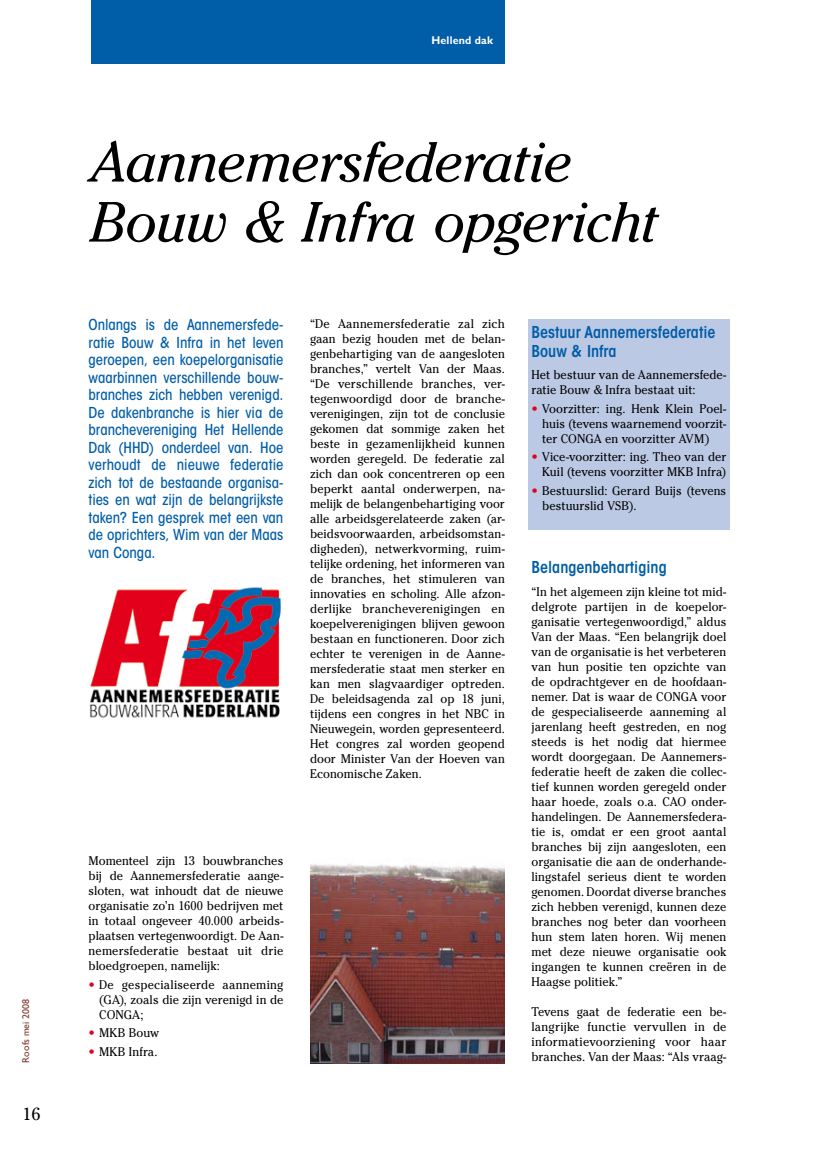
<style>
.page{position:relative;width:815px;height:1152px;background:#fff}
.page>*{position:absolute;margin:0;border:0;box-sizing:border-box;transform-origin:0 0}
.t1{font:italic 56.25px/60px "Cheltenham Std";letter-spacing:-.015em;color:#000}
.t2{font:17.5px "Cheltenham Std";color:#000}
.t3{font:600 condensed 16.25px/18.8px "ITC Avant Garde Std";color:#005da8}
.t4{font:500 condensed 15px/17.5px "ITC Avant Garde Std";letter-spacing:-.005em;color:#005da8;text-align:justify}
.t5{font:12.5px/15px "Cheltenham Std";letter-spacing:.005em;color:#000;text-align:justify;scale:.95 1}
.t6{font:700 11.25px "Gill Sans Std";letter-spacing:.02em;color:#fff;scale:.95 1}
.t7{font:10px "Gill Sans Std";color:#803a30}
.s1{color:#e2001a}
</style>
<div class="page">
<div style="left:91px;top:0;width:414px;height:64px;background:#005da8"></div>
<div style="left:528px;top:319px;width:202px;height:211px;background:#bcc9e4"></div>
<img style="left:89px;top:587px;width:192px;height:131px">
<img style="left:310px;top:864px;width:195px;height:199px">
<p class="t7" style="left:20px;top:1062px;width:65px;rotate:-90deg">Roofs mei 2008</p>
<h2 class="t2" style="left:23px;top:1103px;width:20px">16</h2>
<p class="t6" style="left:431px;top:34px;width:66px">Hellend dak</p>
<h1 class="t1" style="left:90px;top:132px;width:568px">Aannemersfederatie<br>Bouw &amp; Infra opgericht</h1>
<p class="t4" style="left:89px;top:316px;width:196px">Onlangs is de Aannemersfede&shy;ratie Bouw &amp; Infra in het leven geroepen, een koepelorganisatie waarbinnen verschillende bouw&shy;branches zich hebben verenigd.<br>De dakenbranche is hier via de branchevereniging Het Hellende Dak (HHD) onderdeel van. Hoe verhoudt de nieuwe federatie zich tot de bestaande organisa&shy;ties en wat zijn de belangrijkste taken? Een gesprek met een van de oprichters, Wim van der Maas van Conga.</p>
<p class="t5" style="left:89px;top:853px;width:207px">Momenteel zijn 13 bouwbranches bij de Aannemersfederatie aange&shy;sloten, wat inhoudt dat de nieuwe organisatie zo’n 1600 bedrijven met in totaal ongeveer 40.000 arbeids&shy;plaatsen vertegenwoordigt. De Aan&shy;nemersfederatie bestaat uit drie bloedgroepen, namelijk:</p>
<p class="t5" style="left:99px;top:977px;width:195px;text-indent:-11px"><span class="s1">•</span> De gespecialiseerde aanneming (GA), zoals die zijn verenigd in de CONGA;</p>
<p class="t5" style="left:89px;top:1025px;width:76px"><span class="s1">•</span> MKB Bouw</p>
<p class="t5" style="left:89px;top:1044px;width:74px"><span class="s1">•</span> MKB Infra.</p>
<p class="t5" style="left:310px;top:316px;width:207px">“De Aannemersfederatie zal zich gaan bezig houden met de belan&shy;genbehartiging van de aangesloten branches,” vertelt Van der Maas. “De verschillende branches, ver&shy;tegenwoordigd door de branche&shy;verenigingen, zijn tot de conclusie gekomen dat sommige zaken het beste in gezamenlijkheid kunnen worden geregeld. De federatie zal zich dan ook concentreren op een beperkt aantal onderwerpen, na&shy;melijk de belangenbehartiging voor alle arbeidsgerelateerde zaken (ar&shy;beidsvoorwaarden, arbeidsomstan&shy;digheden), netwerkvorming, ruim&shy;telijke ordening, het informeren van de branches, het stimuleren van innovaties en scholing. Alle afzon&shy;derlijke brancheverenigingen en koepelverenigingen blijven gewoon bestaan en functioneren. Door zich echter te verenigen in de Aanne&shy;mersfederatie staat men sterker en kan men slagvaardiger optreden.<br>De beleidsagenda zal op 18 juni, tijdens een congres in het NBC in Nieuwegein, worden gepresenteerd.<br>Het congres zal worden geopend door Minister Van der Hoeven van Economische Zaken.</p>
<h3 class="t3" style="left:531px;top:323px;width:185px">Bestuur Aannemersfederatie<br>Bouw &amp; Infra</h3>
<p class="t5" style="left:531px;top:367px;width:207px">Het bestuur van de Aannemersfede&shy;ratie Bouw &amp; Infra bestaat uit:</p>
<p class="t5" style="left:542px;top:401px;width:195px;text-indent:-11px"><span class="s1">•</span> Voorzitter: ing. Henk Klein Poel&shy;huis (tevens waarnemend voorzit&shy;ter CONGA en voorzitter AVM)</p>
<p class="t5" style="left:531px;top:449px;width:207px;text-align:right"><span class="s1">•</span> Vice-voorzitter: ing. Theo van der<br>Kuil (tevens voorzitter MKB Infra)</p>
<p class="t5" style="left:542px;top:483px;width:195px;text-indent:-11px"><span class="s1">•</span> Bestuurslid: Gerard Buijs (tevens bestuurslid VSB).</p>
<h3 class="t3" style="left:531px;top:558px;width:137px">Belangenbehartiging</h3>
<p class="t5" style="left:531px;top:584px;width:207px">“In het algemeen zijn kleine tot mid&shy;delgrote partijen in de koepelor&shy;ganisatie vertegenwoordigd,” aldus Van der Maas. “Een belangrijk doel van de organisatie is het verbeteren van hun positie ten opzichte van de opdrachtgever en de hoofdaan&shy;nemer. Dat is waar de CONGA voor de gespecialiseerde aanneming al jarenlang heeft gestreden, en nog steeds is het nodig dat hiermee wordt doorgegaan. De Aannemers&shy;federatie heeft de zaken die collec&shy;tief kunnen worden geregeld onder haar hoede, zoals o.a. CAO onder&shy;handelingen. De Aannemersfedera&shy;tie is, omdat er een groot aantal branches bij zijn aangesloten, een organisatie die aan de onderhande&shy;lingstafel serieus dient te worden genomen. Doordat diverse branches zich hebben verenigd, kunnen deze branches nog beter dan voorheen hun stem laten horen. Wij menen met deze nieuwe organisatie ook ingangen te kunnen creëren in de Haagse politiek.”</p>
<p class="t5" style="left:531px;top:1004px;width:207px">Tevens gaat de federatie een be&shy;langrijke functie vervullen in de informatievoorziening voor haar branches. Van der Maas: “Als vraag-</p>
</div>
